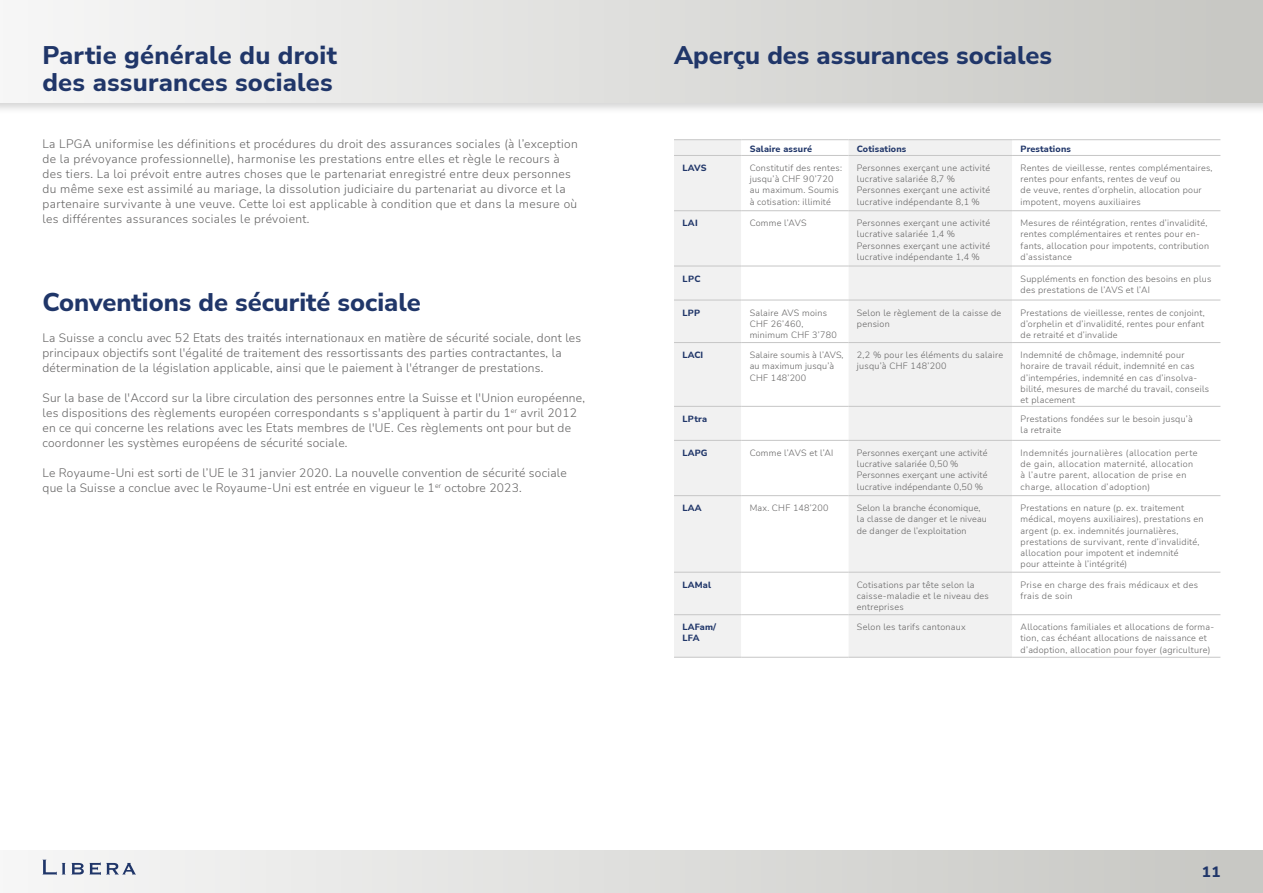
<style>
.page{position:relative;width:1263px;height:893px;background:#fff}
.page>*{position:absolute;margin:0;border:0;box-sizing:border-box;transform-origin:0 0}
.t1{font:800 25.5px "Nunito Sans";color:#203669}
.t2{font:800 15px "Nunito Sans";color:#203669}
.t3{font:300 12px/15px "Nunito Sans";letter-spacing:.02em;color:#646363}
.t4{font:300 9px/11.2px "Nunito Sans";letter-spacing:.03em;color:#646363}
.t5{font:300 9px/11.2px "Nunito Sans";letter-spacing:.05em;color:#646363}
.t6{font:800 9px/11.2px "Nunito Sans";letter-spacing:.02em;color:#203669}
</style>
<div class="page">
<div style="left:0;top:0;width:1263px;height:115px;background:#000;opacity:.17"></div>
<div style="left:0;top:0;width:1263px;height:102px;background:linear-gradient(to right,#f7f7f7,#c6c6c2)"></div>
<div style="left:0;top:850px;width:1263px;height:43px;background:linear-gradient(to right,#f6f6f6,#c7c7c2)"></div>
<svg style="left:71px;top:863px;width:13px;height:11px"></svg>
<svg style="left:90px;top:862px;width:46px;height:13px"></svg>
<svg style="left:43px;top:860px;width:22px;height:15px"></svg>
<div style="left:674px;top:140px;width:67px;height:517px;background:#f1f1f1"></div>
<svg style="left:741px;top:140px;width:479px;height:517px"></svg>
<hr style="left:674px;top:139px;width:67px;height:1px;background:#c6c6c6">
<hr style="left:741px;top:139px;width:107px;height:1px;background:#c6c6c6">
<hr style="left:848px;top:139px;width:164px;height:1px;background:#c6c6c6">
<hr style="left:1012px;top:139px;width:208px;height:1px;background:#c6c6c6">
<hr style="left:674px;top:155px;width:67px;height:1px;background:#c6c6c6">
<hr style="left:741px;top:155px;width:107px;height:1px;background:#c6c6c6">
<hr style="left:848px;top:155px;width:164px;height:1px;background:#c6c6c6">
<hr style="left:1012px;top:155px;width:208px;height:1px;background:#c6c6c6">
<hr style="left:674px;top:210px;width:67px;height:1px;background:#c6c6c6">
<hr style="left:741px;top:210px;width:107px;height:1px;background:#c6c6c6">
<hr style="left:848px;top:210px;width:164px;height:1px;background:#c6c6c6">
<hr style="left:1012px;top:210px;width:208px;height:1px;background:#c6c6c6">
<hr style="left:674px;top:266px;width:67px;height:1px;background:#c6c6c6">
<hr style="left:741px;top:266px;width:107px;height:1px;background:#c6c6c6">
<hr style="left:848px;top:266px;width:164px;height:1px;background:#c6c6c6">
<hr style="left:1012px;top:266px;width:208px;height:1px;background:#c6c6c6">
<hr style="left:674px;top:300px;width:67px;height:1px;background:#c6c6c6">
<hr style="left:741px;top:300px;width:107px;height:1px;background:#c6c6c6">
<hr style="left:848px;top:300px;width:164px;height:1px;background:#c6c6c6">
<hr style="left:1012px;top:300px;width:208px;height:1px;background:#c6c6c6">
<hr style="left:674px;top:342px;width:67px;height:1px;background:#c6c6c6">
<hr style="left:741px;top:342px;width:107px;height:1px;background:#c6c6c6">
<hr style="left:848px;top:342px;width:164px;height:1px;background:#c6c6c6">
<hr style="left:1012px;top:342px;width:208px;height:1px;background:#c6c6c6">
<hr style="left:674px;top:406px;width:67px;height:1px;background:#c6c6c6">
<hr style="left:741px;top:406px;width:107px;height:1px;background:#c6c6c6">
<hr style="left:848px;top:406px;width:164px;height:1px;background:#c6c6c6">
<hr style="left:1012px;top:406px;width:208px;height:1px;background:#c6c6c6">
<hr style="left:674px;top:440px;width:67px;height:1px;background:#c6c6c6">
<hr style="left:741px;top:440px;width:107px;height:1px;background:#c6c6c6">
<hr style="left:848px;top:440px;width:164px;height:1px;background:#c6c6c6">
<hr style="left:1012px;top:440px;width:208px;height:1px;background:#c6c6c6">
<hr style="left:674px;top:495px;width:67px;height:1px;background:#c6c6c6">
<hr style="left:741px;top:495px;width:107px;height:1px;background:#c6c6c6">
<hr style="left:848px;top:495px;width:164px;height:1px;background:#c6c6c6">
<hr style="left:1012px;top:495px;width:208px;height:1px;background:#c6c6c6">
<hr style="left:674px;top:572px;width:67px;height:1px;background:#c6c6c6">
<hr style="left:741px;top:572px;width:107px;height:1px;background:#c6c6c6">
<hr style="left:848px;top:572px;width:164px;height:1px;background:#c6c6c6">
<hr style="left:1012px;top:572px;width:208px;height:1px;background:#c6c6c6">
<hr style="left:674px;top:614px;width:67px;height:1px;background:#c6c6c6">
<hr style="left:741px;top:614px;width:107px;height:1px;background:#c6c6c6">
<hr style="left:848px;top:614px;width:164px;height:1px;background:#c6c6c6">
<hr style="left:1012px;top:614px;width:208px;height:1px;background:#c6c6c6">
<hr style="left:674px;top:657px;width:67px;height:1px;background:#c6c6c6">
<hr style="left:741px;top:657px;width:107px;height:1px;background:#c6c6c6">
<hr style="left:848px;top:657px;width:164px;height:1px;background:#c6c6c6">
<hr style="left:1012px;top:657px;width:208px;height:1px;background:#c6c6c6">
<h1 class="t1" style="left:42px;top:37px;width:296px">Partie générale du droit</h1>
<h1 class="t1" style="left:674px;top:37px;width:379px">Aperçu des assurances sociales</h1>
<h1 class="t1" style="left:42px;top:64px;width:292px">des assurances sociales</h1>
<p class="t3" style="left:43px;top:136px;width:537px">La LPGA uniformise les définitions et procédures du droit des assurances sociales (à l’exception de la prévoyance professionnelle), harmonise les prestations entre elles et règle le recours à des tiers. La loi prévoit entre autres choses que le partenariat enregistré entre deux personnes du même sexe est assimilé au mariage, la dissolution judiciaire du partenariat au divorce et la partenaire survivante à une veuve. Cette loi est applicable à condition que et dans la mesure où les différentes assurances sociales le prévoient.</p>
<h1 class="t1" style="left:42px;top:284px;width:380px">Conventions de sécurité sociale</h1>
<p class="t3" style="left:43px;top:330px;width:540px">La Suisse a conclu avec 52 Etats des traités internationaux en matière de sécurité sociale, dont les principaux objectifs sont l'égalité de traitement des ressortissants des parties contractantes, la détermination de la législation applicable, ainsi que le paiement à l'étranger de prestations.</p>
<p class="t3" style="left:43px;top:390px;width:544px">Sur la base de l'Accord sur la libre circulation des personnes entre la Suisse et l'Union européenne, les dispositions des règlements européen correspondants s s'appliquent à partir du 1<sup>er</sup> avril 2012 en ce qui concerne les relations avec les Etats membres de l'UE. Ces règlements ont pour but de coordonner les systèmes européens de sécurité sociale.</p>
<h3 class="t3" style="left:43px;top:465px;width:526px">Le Royaume-Uni est sorti de l’UE le 31 janvier 2020. La nouvelle convention de sécurité sociale que la Suisse a conclue avec le Royaume-Uni est entrée en vigueur le 1<sup>er</sup> octobre 2023.</h3>
<p class="t6" style="left:750px;top:143px;width:64px">Salaire assuré</p>
<p class="t6" style="left:857px;top:143px;width:51px">Cotisations</p>
<p class="t6" style="left:1020px;top:143px;width:52px">Prestations</p>
<p class="t6" style="left:682px;top:162px;width:25px">LAVS</p>
<p class="t4" style="left:750px;top:162px;width:94px">Constitutif des rentes: jusqu’à CHF 90’720 au maximum. Soumis à cotisation: illimité</p>
<p class="t4" style="left:857px;top:162px;width:135px">Personnes exerçant une activité lucrative salariée 8,7 %<br>Personnes exerçant une activité lucrative indépendante 8,1 %</p>
<p class="t4" style="left:1020px;top:162px;width:193px">Rentes de vieillesse, rentes complémentaires, rentes pour enfants, rentes de veuf ou<br>de veuve, rentes d’orphelin, allocation pour impotent, moyens auxiliaires</p>
<p class="t6" style="left:682px;top:217px;width:17px">LAI</p>
<p class="t4" style="left:750px;top:217px;width:58px">Comme l’AVS</p>
<p class="t4" style="left:857px;top:217px;width:135px">Personnes exerçant une activité lucrative salariée 1,4 %<br>Personnes exerçant une activité lucrative indépendante 1,4 %</p>
<p class="t4" style="left:1020px;top:217px;width:190px">Mesures de réintégration, rentes d’invalidité, rentes complémentaires et rentes pour en&shy;fants, allocation pour impotents, contribution d’assistance</p>
<p class="t6" style="left:682px;top:272px;width:19px">LPC</p>
<p class="t4" style="left:1020px;top:272px;width:192px">Suppléments en fonction des besoins en plus des prestations de l’AVS et l’AI</p>
<p class="t6" style="left:682px;top:306px;width:19px">LPP</p>
<p class="t4" style="left:750px;top:306px;width:89px">Salaire AVS moins<br>CHF 26’460, minimum CHF 3’780</p>
<p class="t4" style="left:857px;top:306px;width:146px">Selon le règlement de la caisse de pension</p>
<p class="t4" style="left:1021px;top:306px;width:186px;text-align:justify">Prestations de vieillesse, rentes de conjoint, d’orphelin et d’invalidité, rentes pour enfant de retraité et d’invalide</p>
<p class="t6" style="left:682px;top:349px;width:22px">LACI</p>
<p class="t4" style="left:750px;top:349px;width:95px">Salaire soumis à l’AVS, au maximum jusqu’à<br>CHF 148’200</p>
<p class="t4" style="left:857px;top:349px;width:148px">2,2 % pour les éléments du salaire jusqu’à CHF 148’200</p>
<p class="t4" style="left:1021px;top:349px;width:190px">Indemnité de chômage, indemnité pour horaire de travail réduit, indemnité en cas d’intempéries, indemnité en cas d’insolva&shy;bilité, mesures de marché du travail, conseils et placement</p>
<p class="t6" style="left:682px;top:413px;width:26px">LPtra</p>
<p class="t4" style="left:1021px;top:413px;width:174px">Prestations fondées sur le besoin jusqu’à la retraite</p>
<p class="t6" style="left:682px;top:447px;width:26px">LAPG</p>
<p class="t4" style="left:750px;top:447px;width:85px">Comme l’AVS et l’AI</p>
<p class="t4" style="left:857px;top:447px;width:132px">Personnes exerçant une activité lucrative salariée 0,50 %<br>Personnes exerçant une activité lucrative indépendante 0,50 %</p>
<p class="t5" style="left:1021px;top:447px;width:178px">Indemnités journalières (allocation perte de gain, allocation maternité, allocation à l’autre parent, allocation de prise en charge, allocation d’adoption)</p>
<p class="t6" style="left:682px;top:502px;width:20px">LAA</p>
<p class="t4" style="left:750px;top:502px;width:80px">Max. CHF 148’200</p>
<p class="t4" style="left:857px;top:502px;width:131px">Selon la branche économique, la classe de danger et le niveau de danger de l’exploitation</p>
<p class="t4" style="left:1021px;top:502px;width:184px">Prestations en nature (p. ex. traitement médical, moyens auxiliaires), prestations en argent (p. ex. indemnités journalières, prestations de survivant, rente d’invalidité, allocation pour impotent et indemnité<br>pour atteinte à l’intégrité)</p>
<p class="t6" style="left:683px;top:579px;width:30px">LAMal</p>
<p class="t4" style="left:857px;top:579px;width:133px">Cotisations par tête selon la caisse-maladie et le niveau des entreprises</p>
<p class="t4" style="left:1021px;top:579px;width:179px">Prise en charge des frais médicaux et des frais de soin</p>
<p class="t6" style="left:683px;top:621px;width:35px">LAFam/<br>LFA</p>
<p class="t4" style="left:857px;top:621px;width:110px">Selon les tarifs cantonaux</p>
<p class="t4" style="left:1021px;top:621px;width:195px">Allocations familiales et allocations de forma&shy;tion, cas échéant allocations de naissance et d’adoption, allocation pour foyer (agriculture)</p>
<h2 class="t2" style="left:1202px;top:861px;width:20px">11</h2>
</div>
